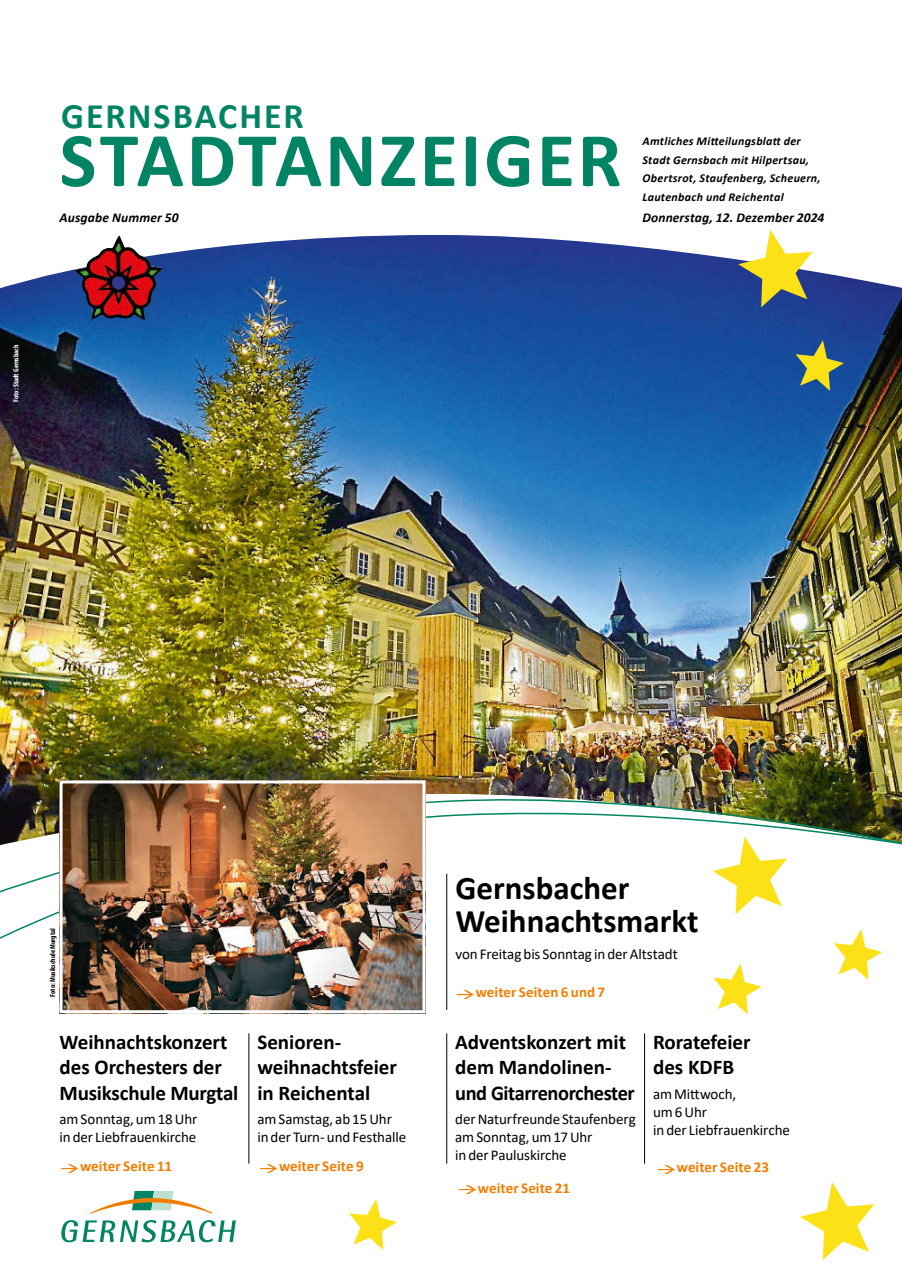
<style>
.page{position:relative;width:902px;height:1280px;background:#fff}
.page>*{position:absolute;margin:0;border:0;box-sizing:border-box;transform-origin:0 0}
.t1{font:700 78px "Calibri";letter-spacing:.035em;color:#008464}
.t2{font:700 36px "Calibri";letter-spacing:.055em;color:#008464}
.t3{font:700 33px/33px "Calibri";color:#000}
.t4{font:700 21px/25.2px "Calibri";color:#000}
.t5{font:15px/18px "Calibri";letter-spacing:-.01em;color:#000}
.t6{font:700 15px "Calibri";letter-spacing:.005em;color:#f27e00}
.t7{font:italic 700 13.5px "Calibri";letter-spacing:.01em;color:#000}
.t8{font:italic 700 12px/18.5px "Calibri";letter-spacing:.025em;color:#000}
.t9{font:700 condensed 7.5px "Myriad Pro";color:#000}
.t10{font:700 condensed 7.5px "Myriad Pro";color:#fff}
</style>
<div class="page">
<svg style="left:61px;top:1220px;width:175px;height:22px"></svg>
<svg style="left:90px;top:1191px;width:123px;height:23px"></svg>
<img style="left:0;top:235px;width:901px;height:554px">
<img style="left:74px;top:235px;width:88px;height:85px">
<hr style="left:248px;top:1033px;width:1px;height:131px;background:#000">
<hr style="left:446px;top:1033px;width:1px;height:131px;background:#000">
<hr style="left:644px;top:1033px;width:1px;height:131px;background:#000">
<img style="left:0;top:789px;width:901px;height:16px">
<svg style="left:0;top:805px;width:901px;height:136px"></svg>
<img style="left:64px;top:784px;width:357px;height:225px">
<div style="left:60px;top:780px;width:365px;height:233px;border:3px solid #fff"></div>
<svg style="left:712px;top:836px;width:75px;height:78px"></svg>
<svg style="left:713px;top:964px;width:48px;height:50px"></svg>
<svg style="left:833px;top:929px;width:49px;height:51px"></svg>
<svg style="left:800px;top:1182px;width:74px;height:78px"></svg>
<svg style="left:349px;top:1199px;width:48px;height:51px"></svg>
<svg style="left:738px;top:230px;width:74px;height:77px"></svg>
<svg style="left:795px;top:340px;width:48px;height:51px;background:#6c8269"></svg>
<hr style="left:446px;top:874px;width:1px;height:136px;background:#000">
<h2 class="t2" style="left:61px;top:91px;width:244px">GERNSBACHER</h2>
<h1 class="t1" style="left:60px;top:105px;width:563px">STADTANZEIGER</h1>
<p class="t8" style="left:642px;top:132px;width:179px">Amtliches Mitteilungsblatt der<br>Stadt Gernsbach mit Hilpertsau,<br>Obertsrot, Staufenberg, Scheuern,<br>Lautenbach und Reichental</p>
<p class="t7" style="left:60px;top:208px;width:121px">Ausgabe Nummer 50</p>
<p class="t7" style="left:642px;top:208px;width:183px">Donnerstag, 12. Dezember 2024</p>
<p class="t10" style="left:11px;top:402px;width:58px;rotate:-90deg">Foto: Stadt Gernsbach</p>
<p class="t9" style="left:48px;top:996px;width:70px;rotate:-90deg">Foto: Musikschule Murgtal</p>
<h3 class="t4" style="left:60px;top:1029px;width:180px">Weihnachtskonzert des Orchesters der<br>Musikschule Murgtal</h3>
<p class="t5" style="left:60px;top:1109px;width:139px">am Sonntag, um 18 Uhr in der Liebfrauenkirche</p>
<h3 class="t4" style="left:257px;top:1029px;width:141px">Senioren&shy;weihnachtsfeier in Reichental</h3>
<p class="t5" style="left:257px;top:1109px;width:150px">am Samstag, ab 15 Uhr in der Turn- und Festhalle</p>
<p class="t6" style="left:60px;top:1156px;width:114px">→weiter Seite 11</p>
<p class="t6" style="left:258px;top:1156px;width:107px">→weiter Seite 9</p>
<h3 class="t3" style="left:455px;top:871px;width:244px">Gernsbacher<br>Weihnachtsmarkt</h3>
<p class="t5" style="left:455px;top:945px;width:224px">von Freitag bis Sonntag in der Altstadt</p>
<p class="t6" style="left:455px;top:982px;width:151px">→weiter Seiten 6 und 7</p>
<h3 class="t4" style="left:455px;top:1029px;width:181px">Adventskonzert mit dem Mandolinen&shy;und Gitarrenorchester</h3>
<p class="t5" style="left:455px;top:1109px;width:182px">der Naturfreunde Staufenberg am Sonntag, um 17 Uhr<br>in der Pauluskirche</p>
<p class="t6" style="left:457px;top:1177px;width:114px">→weiter Seite 21</p>
<h3 class="t4" style="left:653px;top:1029px;width:99px">Roratefeier des KDFB</h3>
<p class="t5" style="left:653px;top:1084px;width:138px">am Mittwoch,<br>um 6 Uhr<br>in der Liebfrauenkirche</p>
<p class="t6" style="left:656px;top:1157px;width:114px">→weiter Seite 23</p>
</div>
